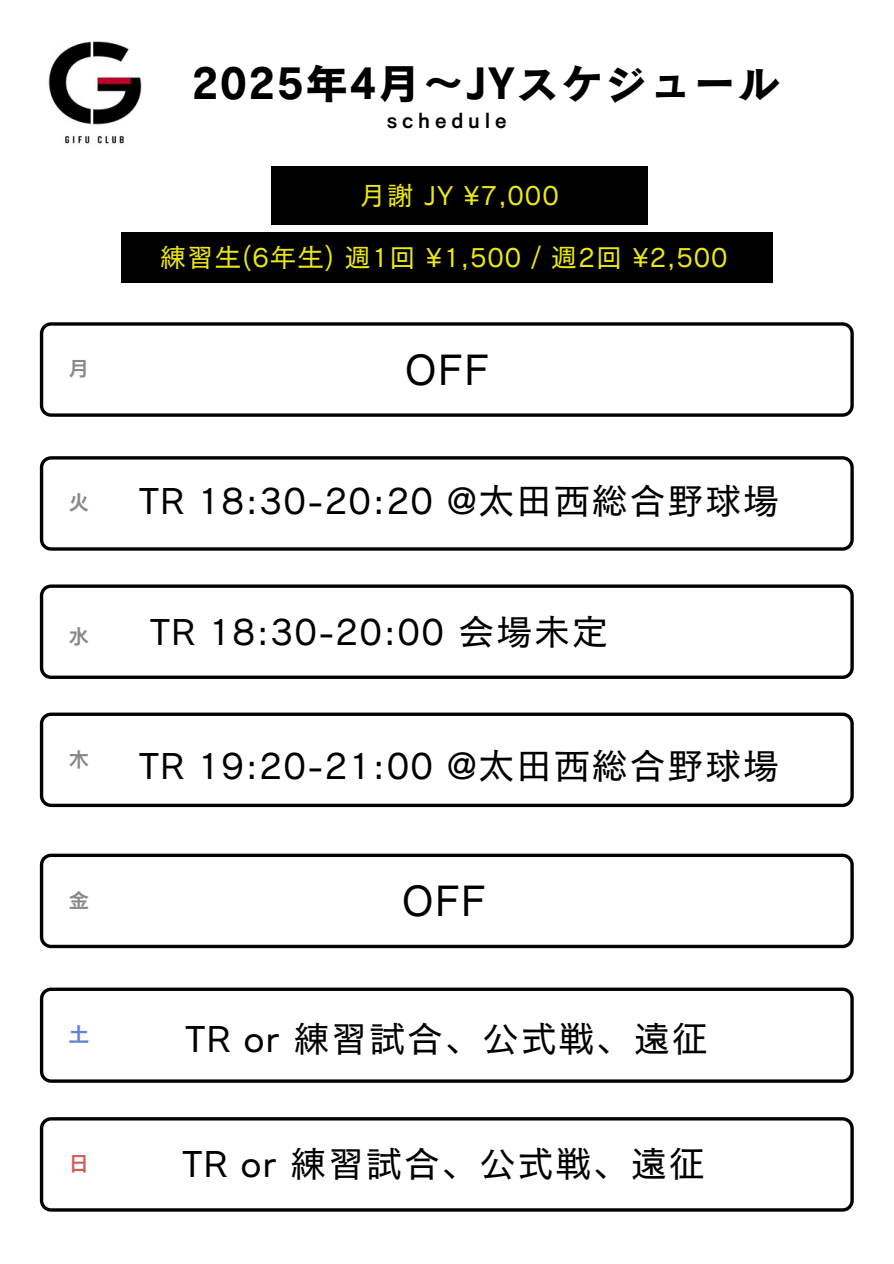
<style>
.page{position:relative;width:894px;height:1264px;background:#fff}
.page>*{position:absolute;margin:0;border:0;box-sizing:border-box;transform-origin:0 0}
.t1{font:42.6px "Canva Cezanne Pro N B";letter-spacing:.035em;color:#000}
.t2{font:42.6px "Canva Cezanne Pro N M";letter-spacing:.035em;color:#000}
.t3{font:36.45px "Canva Cezanne Pro N M";letter-spacing:.035em;color:#000}
.t4{font:26.55px "Canva Cezanne Pro N M";letter-spacing:.035em;color:#ebe812}
.t5{font:21px "Canva Cezanne Pro N DB";letter-spacing:.23em;color:#000}
.t6{font:21px "Canva Cezanne Pro N DB";color:#898888}
.t7{font:21px "Canva Cezanne Pro N DB";color:#5e82d1}
.t8{font:21px "Canva Cezanne Pro N DB";color:#d15e5e}
</style>
<div class="page">
<svg style="left:40px;top:322px;width:813px;height:95px"></svg>
<svg style="left:40px;top:456px;width:813px;height:94px"></svg>
<svg style="left:40px;top:853px;width:813px;height:95px"></svg>
<svg style="left:40px;top:584px;width:813px;height:95px"></svg>
<svg style="left:40px;top:987px;width:813px;height:95px"></svg>
<svg style="left:40px;top:712px;width:813px;height:95px"></svg>
<svg style="left:40px;top:1117px;width:813px;height:94px"></svg>
<img style="left:48px;top:41px;width:94px;height:103px">
<div style="left:121px;top:232px;width:651px;height:51px;background:#000"></div>
<div style="left:271px;top:166px;width:376px;height:58px;background:#000"></div>
<p class="t6" style="left:68px;top:358px;width:18px">月</p>
<h4 class="t6" style="left:68px;top:491px;width:20px">火</h4>
<h5 class="t6" style="left:68px;top:625px;width:20px">水</h5>
<p class="t6" style="left:68px;top:748px;width:20px">木</p>
<h1 class="t6" style="left:68px;top:889px;width:20px">金</h1>
<p class="t7" style="left:68px;top:1023px;width:20px">土</p>
<h2 class="t8" style="left:68px;top:1152px;width:15px">日</h2>
<p class="t1" style="left:192px;top:61px;width:590px">2025年4月〜JYスケジュール</p>
<h1 class="t5" style="left:387px;top:110px;width:121px">schedule</h1>
<h3 class="t4" style="left:359px;top:181px;width:201px">月謝 JY ¥7,000</h3>
<h2 class="t4" style="left:160px;top:244px;width:569px">練習生(6年生) 週1回 ¥1,500 / 週2回 ¥2,500</h2>
<p class="t2" style="left:405px;top:347px;width:85px">OFF</p>
<h2 class="t3" style="left:139px;top:481px;width:641px">TR 18:30-20:20 @太田西総合野球場</h2>
<h1 class="t3" style="left:150px;top:612px;width:459px">TR 18:30-20:00 会場未定</h1>
<p class="t3" style="left:139px;top:747px;width:641px">TR 19:20-21:00 @太田西総合野球場</p>
<p class="t2" style="left:402px;top:878px;width:85px">OFF</p>
<h3 class="t3" style="left:185px;top:1019px;width:524px">TR or 練習試合、公式戦、遠征</h3>
<p class="t3" style="left:182px;top:1145px;width:524px">TR or 練習試合、公式戦、遠征</p>
</div>
